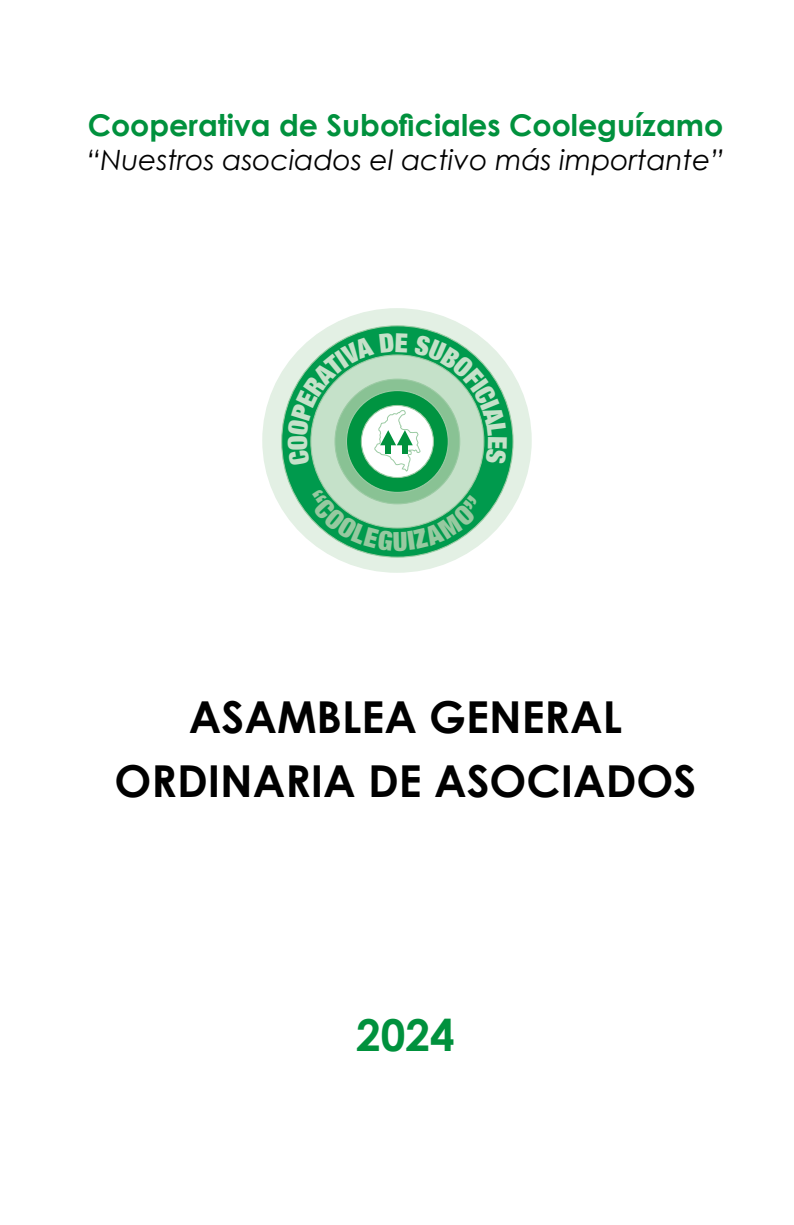
<style>
.page{position:relative;width:794px;height:1225px;background:#fff}
.page>*{position:absolute;margin:0;border:0;box-sizing:border-box;transform-origin:0 0}
.t1{font:700 44px/63.4px "Century Gothic";color:#000;text-align:center}
.t2{font:700 44px "Century Gothic";color:#00913d}
.t3{font:700 30px "Century Gothic";color:#00913d}
.t4{font:italic 28px "Century Gothic";color:#000}
</style>
<div class="page">
<div style="left:262px;top:308px;width:270px;height:265px;background:#e3f0e4;border-radius:50%"></div>
<div style="left:282px;top:326px;width:231px;height:231px;background:#009a4d;border-radius:50%"></div>
<div style="left:311px;top:355px;width:173px;height:173px;background:#c5e1c9;border-radius:50%"></div>
<div style="left:335px;top:379px;width:125px;height:125px;background:#89c294;border-radius:50%"></div>
<div style="left:346px;top:390px;width:102px;height:102px;background:#009441;border-radius:50%"></div>
<div style="left:361px;top:405px;width:72px;height:72px;background:#fff;border-radius:50%"></div>
<svg style="left:288px;top:333px;width:219px;height:139px"></svg>
<svg style="left:312px;top:488px;width:166px;height:63px"></svg>
<p class="t3" style="left:88px;top:102px;width:637px">Cooperativa de Suboficiales Cooleguízamo</p>
<p class="t4" style="left:87px;top:140px;width:639px">“Nuestros asociados el activo más importante”</p>
<h1 class="t1" style="left:115px;top:683px;width:583px">ASAMBLEA GENERAL<br>ORDINARIA DE ASOCIADOS</h1>
<h1 class="t2" style="left:356px;top:1001px;width:100px">2024</h1>
</div>
